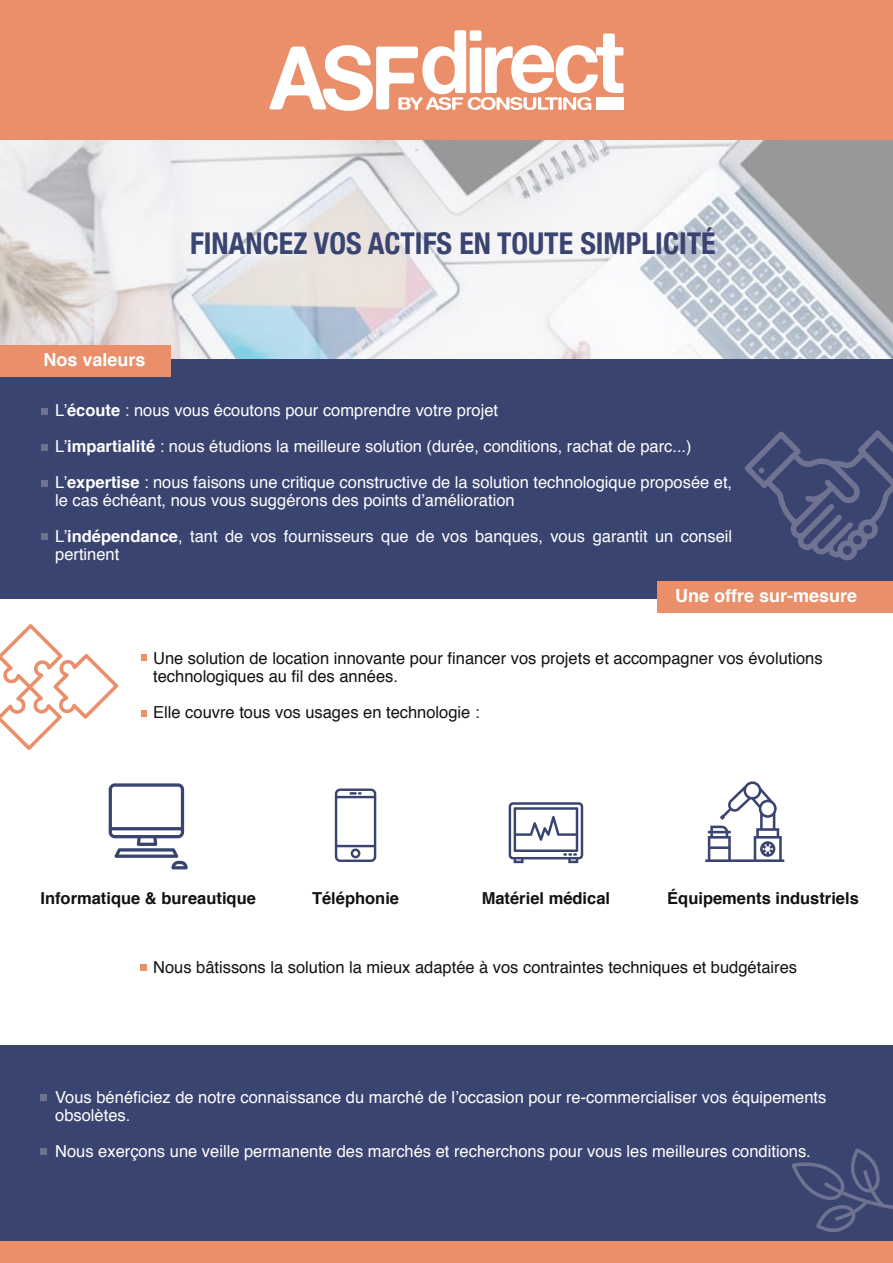
<style>
.page{position:relative;width:893px;height:1263px;background:#fff}
.page>*{position:absolute;margin:0;border:0;box-sizing:border-box;transform-origin:0 0}
.t1{font:700 condensed 30px "Helvetica Neue";color:#3a4470}
.t2{font:700 18px "Helvetica";color:#fff}
.t3{font:16.5px/36px "Helvetica";color:#fff}
.t4{font:16.5px/18px "Helvetica";color:#121212}
.t5{font:700 16.5px "Helvetica";color:#121212}
.s1{font-weight:700}
</style>
<div class="page">
<div style="left:0;top:1046px;width:893px;height:195px;background:#3a4470"></div>
<svg style="left:792px;top:1148px;width:101px;height:84px"></svg>
<img style="left:0;top:139px;width:893px;height:220px">
<div style="left:0;top:359px;width:893px;height:239px;background:#3a4470"></div>
<div style="left:0;top:345px;width:171px;height:32px;background:#ea8f6a"></div>
<div style="left:41px;top:408px;width:7px;height:7px;background:#6e7391"></div>
<div style="left:41px;top:444px;width:7px;height:7px;background:#6e7391"></div>
<div style="left:41px;top:480px;width:7px;height:7px;background:#6e7391"></div>
<div style="left:41px;top:533px;width:7px;height:7px;background:#6e7391"></div>
<svg style="left:745px;top:430px;width:148px;height:130px"></svg>
<svg style="left:705px;top:781px;width:79px;height:81px"></svg>
<svg style="left:509px;top:802px;width:74px;height:61px"></svg>
<svg style="left:335px;top:788px;width:41px;height:74px"></svg>
<svg style="left:109px;top:783px;width:79px;height:86px"></svg>
<svg style="left:0;top:624px;width:118px;height:126px"></svg>
<div style="left:657px;top:581px;width:236px;height:32px;background:#ea8f6a"></div>
<div style="left:140px;top:964px;width:7px;height:7px;background:#ea8f6a"></div>
<div style="left:40px;top:1094px;width:7px;height:7px;background:#6e7391"></div>
<div style="left:40px;top:1148px;width:7px;height:7px;background:#6e7391"></div>
<div style="left:0;top:0;width:893px;height:139px;background:#ea8f6a"></div>
<svg style="left:269px;top:30px;width:354px;height:81px"></svg>
<div style="left:596px;top:97px;width:27px;height:12px;background:#fff"></div>
<div style="left:0;top:1241px;width:893px;height:22px;background:#ea8f6a"></div>
<div style="left:141px;top:710px;width:6px;height:7px;background:#ea8f6a"></div>
<div style="left:141px;top:654px;width:6px;height:7px;background:#ea8f6a"></div>
<p class="t2" style="left:44px;top:346px;width:104px">Nos valeurs</p>
<h1 class="t1" style="left:190px;top:219px;width:527px">FINANCEZ VOS ACTIFS EN TOUTE SIMPLICITÉ</h1>
<p class="t3" style="left:55px;top:393px;width:678px">L’<span class="s1">écoute</span> : nous vous écoutons pour comprendre votre projet<br>L’<span class="s1">impartialité</span> : nous étudions la meilleure solution (durée, conditions, rachat de parc...)<br>L’<span class="s1">expertise</span> : nous faisons une critique constructive de la solution technologique proposée et,</p>
<p class="t3" style="left:55px;top:483px;width:678px">le cas échéant, nous vous suggérons des points d’amélioration<br>L’<span class="s1">indépendance</span>, tant de vos fournisseurs que de vos banques, vous garantit un conseil</p>
<p class="t3" style="left:55px;top:537px;width:66px">pertinent</p>
<p class="t2" style="left:675px;top:581px;width:184px">Une offre sur-mesure</p>
<p class="t4" style="left:153px;top:649px;width:671px">Une solution de location innovante pour financer vos projets et accompagner vos évolutions technologiques au fil des années.</p>
<p class="t4" style="left:153px;top:703px;width:328px">Elle couvre tous vos usages en technologie :</p>
<p class="t5" style="left:40px;top:885px;width:217px">Informatique &amp; bureautique</p>
<p class="t5" style="left:312px;top:885px;width:89px">Téléphonie</p>
<p class="t5" style="left:482px;top:885px;width:130px">Matériel médical</p>
<p class="t5" style="left:667px;top:885px;width:193px">Équipements industriels</p>
<p class="t4" style="left:153px;top:958px;width:645px">Nous bâtissons la solution la mieux adaptée à vos contraintes techniques et budgétaires</p>
<p class="t3" style="left:55px;top:1089px;width:773px;line-height:18px">Vous bénéficiez de notre connaissance du marché de l’occasion pour re-commercialiser vos équipements obsolètes.</p>
<p class="t3" style="left:55px;top:1134px;width:757px">Nous exerçons une veille permanente des marchés et recherchons pour vous les meilleures conditions.</p>
</div>
